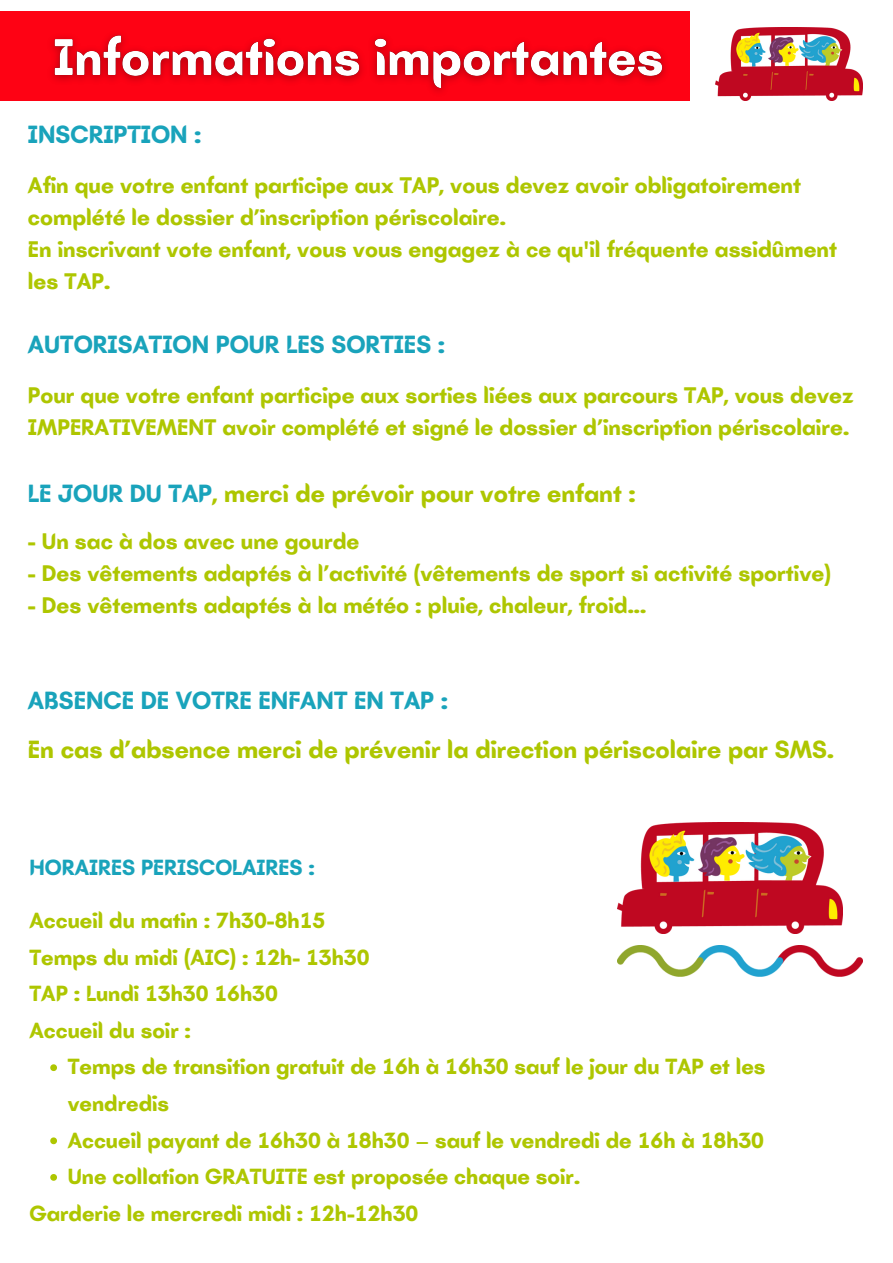
<style>
.page{position:relative;width:893px;height:1263px;background:#fff}
.page>*{position:absolute;margin:0;border:0;box-sizing:border-box;transform-origin:0 0}
.t1{font:700 25.5px "Batangas";color:#aec600}
.t2{font:700 25.5px "Batangas";color:#19a3bb}
.t3{font:700 23.1px/32.1px "Batangas";color:#aec600}
.t4{font:700 22.5px/36.6px "Batangas";color:#aec600}
.t5{font:700 22.5px "Batangas";color:#19a3bb}
.s1{color:#19a3bb}
</style>
<div class="page">
<div style="left:0;top:12px;width:689px;height:88px;background:#fe0214"></div>
<img style="left:715px;top:28px;width:147px;height:72px">
<img style="left:41px;top:24px;width:635px;height:77px">
<svg style="left:50px;top:1064px;width:7px;height:7px"></svg>
<svg style="left:50px;top:1137px;width:7px;height:7px"></svg>
<svg style="left:50px;top:1174px;width:7px;height:7px"></svg>
<img style="left:618px;top:822px;width:224px;height:111px">
<img style="left:618px;top:946px;width:244px;height:30px">
<p class="t2" style="left:28px;top:119px;width:175px">INSCRIPTION :</p>
<p class="t3" style="left:28px;top:169px;width:774px">Afin que votre enfant participe aux TAP, vous devez avoir obligatoirement complété le dossier d’inscription périscolaire.</p>
<p class="t3" style="left:28px;top:233px;width:810px">En inscrivant vote enfant, vous vous engagez à ce qu'il fréquente assidûment les TAP.</p>
<p class="t2" style="left:28px;top:329px;width:419px">AUTORISATION POUR LES SORTIES :</p>
<p class="t3" style="left:28px;top:379px;width:827px">Pour que votre enfant participe aux sorties liées aux parcours TAP, vous devez<br>IMPERATIVEMENT avoir complété et signé le dossier d’inscription périscolaire.</p>
<p class="t1" style="left:28px;top:478px;width:609px"><span class="s1">LE JOUR DU TAP</span>, merci de prévoir pour votre enfant :</p>
<p class="t3" style="left:28px;top:525px;width:333px">- Un sac à dos avec une gourde</p>
<p class="t3" style="left:28px;top:557px;width:805px">- Des vêtements adaptés à l’activité (vêtements de sport si activité sportive)</p>
<p class="t3" style="left:28px;top:589px;width:620px">- Des vêtements adaptés à la météo : pluie, chaleur, froid...</p>
<p class="t2" style="left:28px;top:685px;width:422px">ABSENCE DE VOTRE ENFANT EN TAP :</p>
<p class="t1" style="left:28px;top:734px;width:807px">En cas d’absence merci de prévenir la direction périscolaire par SMS.</p>
<p class="t5" style="left:29px;top:854px;width:287px">HORAIRES PERISCOLAIRES :</p>
<p class="t4" style="left:29px;top:902px;width:297px">Accueil du matin : 7h30-8h15</p>
<p class="t4" style="left:29px;top:939px;width:341px">Temps du midi (AIC) : 12h- 13h30</p>
<p class="t4" style="left:29px;top:975px;width:250px">TAP : Lundi 13h30 16h30</p>
<p class="t4" style="left:29px;top:1012px;width:163px">Accueil du soir :</p>
<p class="t4" style="left:68px;top:1048px;width:699px">Temps de transition gratuit de 16h à 16h30 sauf le jour du TAP et les vendredis</p>
<p class="t4" style="left:68px;top:1121px;width:698px">Accueil payant de 16h30 à 18h30 – sauf le vendredi de 16h à 18h30</p>
<p class="t4" style="left:68px;top:1158px;width:514px">Une collation GRATUITE est proposée chaque soir.</p>
<p class="t4" style="left:29px;top:1195px;width:390px">Garderie le mercredi midi : 12h-12h30</p>
</div>
